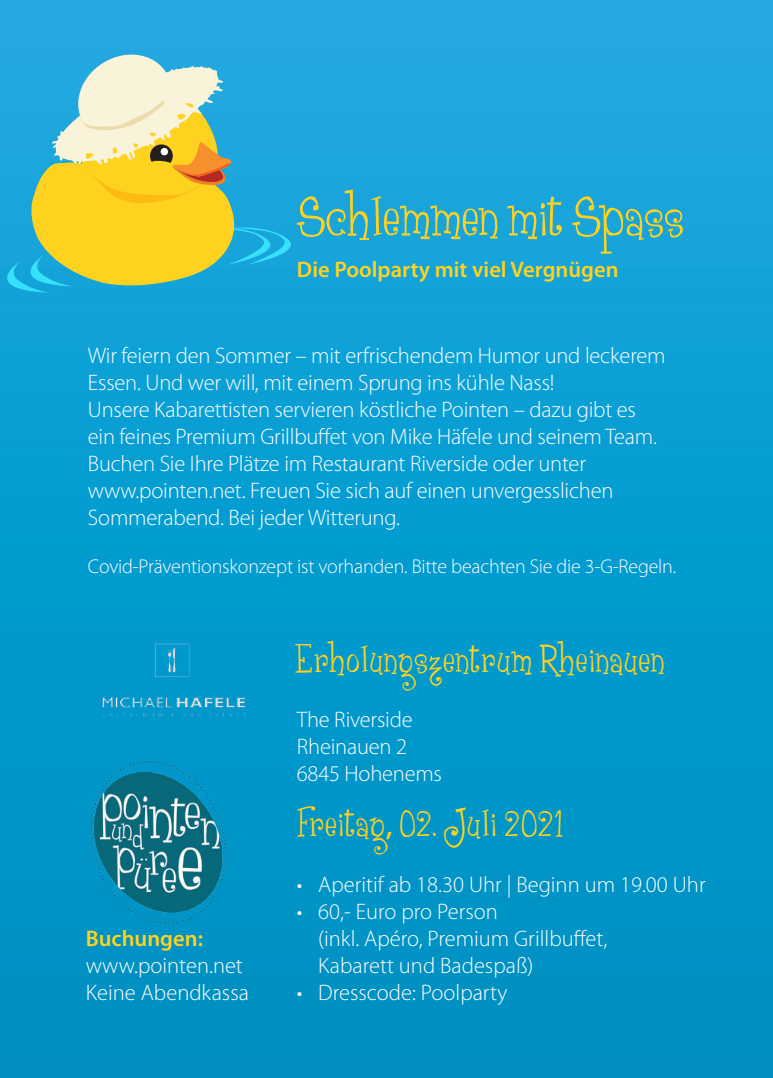
<style>
.page{position:relative;width:773px;height:1078px;background:#fff}
.page>*{position:absolute;margin:0;border:0;box-sizing:border-box;transform-origin:0 0}
.t1{font:62.5px "Grenouille";color:#ffd220}
.t2{font:42.5px "Grenouille";letter-spacing:.02em;color:#ffd220}
.t3{font:300 22.5px/27px "Myriad Pro";letter-spacing:-.01em;color:#fff}
.t4{font:600 22.5px "Myriad Pro";color:#ffd220}
.t5{font:300 20px "Myriad Pro";letter-spacing:-.01em;color:#fff}
.s1{font-family:"Myriad Pro";font-weight:600;font-size:27.5px}
</style>
<div class="page">
<div style="left:0;top:0;width:772px;height:1077px;background:linear-gradient(to bottom,#1eaae1,#008fc0)"></div>
<img style="left:88px;top:759px;width:149px;height:165px">
<img style="left:102px;top:643px;width:143px;height:73px">
<svg style="left:5px;top:255px;width:81px;height:40px"></svg>
<svg style="left:237px;top:225px;width:56px;height:40px;background:#1db0e0"></svg>
<svg style="left:26px;top:85px;width:211px;height:206px;background:#adc262"></svg>
<svg style="left:52px;top:49px;width:180px;height:154px;background:#c2cd97"></svg>
<h1 class="t1" style="left:297px;top:181px;width:389px">Schlemmen mit Spass</h1>
<p class="t4" style="left:297px;top:255px;width:323px">Die Poolparty mit viel Vergnügen</p>
<p class="t3" style="left:88px;top:342px;width:579px">Wir feiern den Sommer – mit erfrischendem Humor und leckerem Essen. Und wer will, mit einem Sprung ins kühle Nass!<br>Unsere Kabarettisten servieren köstliche Pointen – dazu gibt es ein feines Premium Grillbuffet von Mike Häfele und seinem Team.<br>Buchen Sie Ihre Plätze im Restaurant Riverside oder unter www.pointen.net. Freuen Sie sich auf einen unvergesslichen Sommerabend. Bei jeder Witterung.</p>
<p class="t5" style="left:88px;top:554px;width:589px">Covid-Präventionskonzept ist vorhanden. Bitte beachten Sie die 3-G-Regeln.</p>
<p class="t4" style="left:86px;top:923px;width:119px">Buchungen:</p>
<p class="t3" style="left:86px;top:951px;width:165px">www.pointen.net<br>Keine Abendkassa</p>
<h2 class="t2" style="left:297px;top:635px;width:369px">Erholungszentrum Rheinauen</h2>
<p class="t3" style="left:297px;top:706px;width:147px">The Riverside<br>Rheinauen 2<br>6845 Hohenems</p>
<h2 class="t2" style="left:297px;top:799px;width:268px">Freitag<span class="s1">,</span> 02. Juli 2021</h2>
<p class="t3" style="left:297px;top:870px;width:410px">• Aperitif ab 18.30 Uhr | Beginn um 19.00 Uhr</p>
<p class="t3" style="left:318px;top:897px;width:291px;text-indent:-21px">• 60,- Euro pro Person<br>(inkl. Apéro, Premium Grillbuffet,<br>Kabarett und Badespaß)</p>
<p class="t3" style="left:297px;top:978px;width:212px">• Dresscode: Poolparty</p>
</div>
